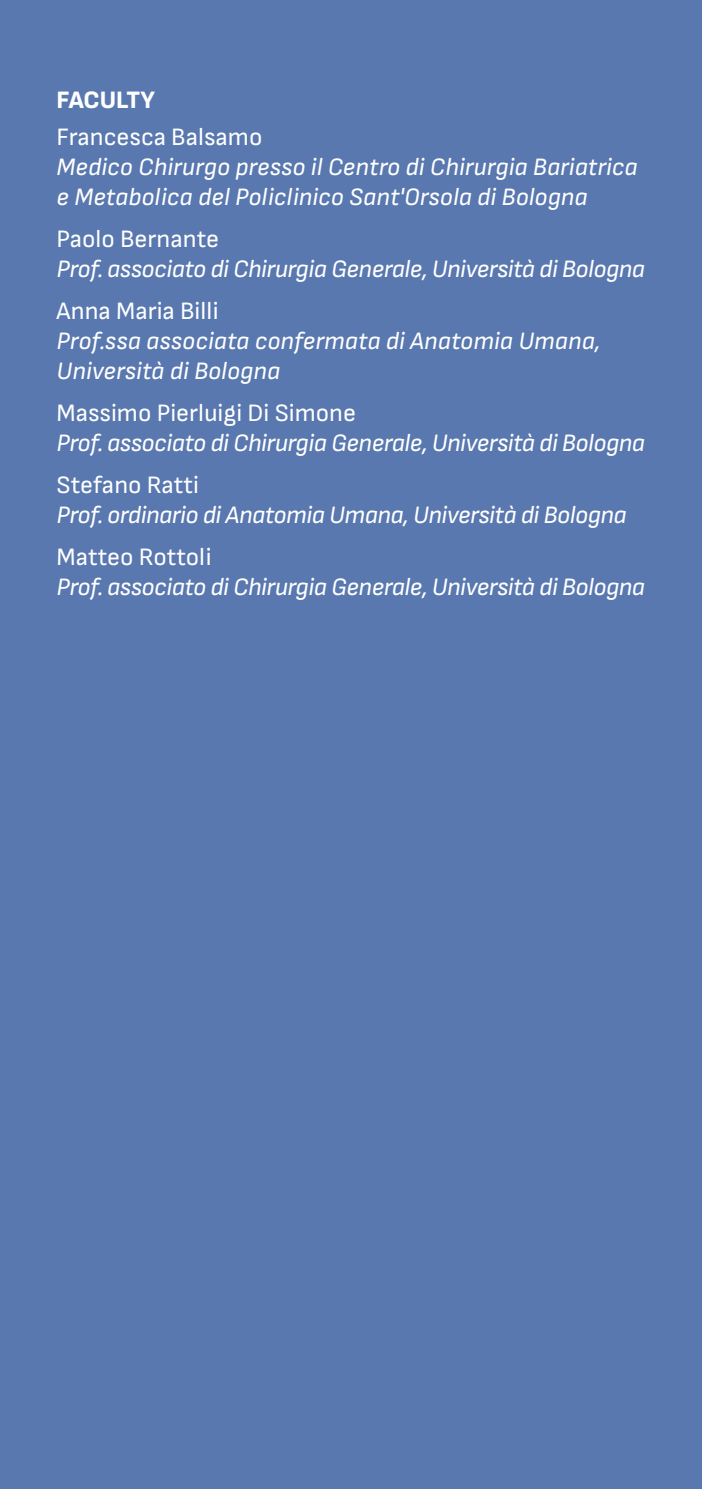
<style>
.page{position:relative;width:702px;height:1489px;background:#fff}
.page>*{position:absolute;margin:0;border:0;box-sizing:border-box;transform-origin:0 0}
.t1{font:italic 25px "Sofia Sans";letter-spacing:-.02em;color:#fff}
.t2{font:italic 25px/30px "Sofia Sans";color:#fff}
.t3{font:25px "Sofia Sans";color:#fff}
.t4{font:800 25px "Sofia Sans";letter-spacing:-.01em;color:#fff}
</style>
<div class="page">
<div style="left:0;top:0;width:702px;height:1488px;background:#5978af"></div>
<p class="t4" style="left:57px;top:85px;width:100px">FACULTY</p>
<p class="t3" style="left:57px;top:122px;width:207px">Francesca Balsamo</p>
<p class="t2" style="left:57px;top:151px;width:582px">Medico Chirurgo presso il Centro di Chirurgia Bariatrica e Metabolica del Policlinico Sant'Orsola di Bologna</p>
<p class="t3" style="left:57px;top:224px;width:164px">Paolo Bernante</p>
<p class="t1" style="left:57px;top:254px;width:590px">Prof. associato di Chirurgia Generale, Università di Bologna</p>
<p class="t3" style="left:57px;top:296px;width:164px">Anna Maria Billi</p>
<p class="t2" style="left:57px;top:325px;width:545px">Prof.ssa associata confermata di Anatomia Umana,<br>Università di Bologna</p>
<p class="t3" style="left:57px;top:398px;width:301px">Massimo Pierluigi Di Simone</p>
<p class="t1" style="left:57px;top:428px;width:590px">Prof. associato di Chirurgia Generale, Università di Bologna</p>
<p class="t3" style="left:57px;top:470px;width:144px">Stefano Ratti</p>
<p class="t1" style="left:57px;top:500px;width:571px">Prof. ordinario di Anatomia Umana, Università di Bologna</p>
<p class="t3" style="left:57px;top:542px;width:157px">Matteo Rottoli</p>
<p class="t1" style="left:57px;top:572px;width:590px">Prof. associato di Chirurgia Generale, Università di Bologna</p>
</div>
